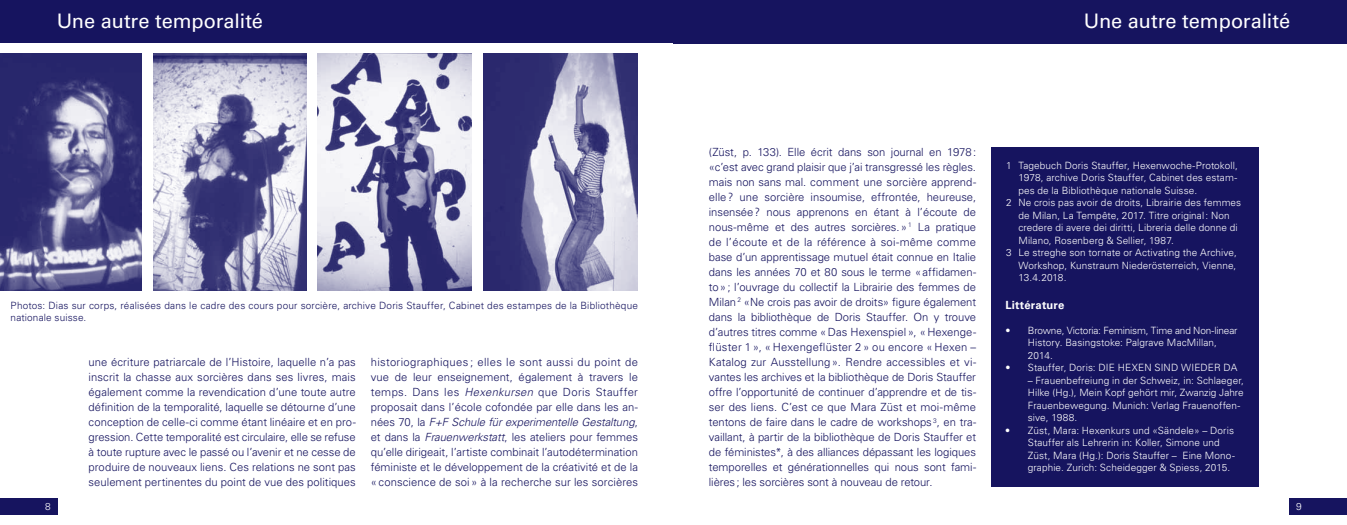
<style>
.page{position:relative;width:1347px;height:525px;background:#fff}
.page>*{position:absolute;margin:0;border:0;box-sizing:border-box;transform-origin:0 0}
.t1{font:20px "Univers LT Std";letter-spacing:-.005em;color:#fff}
.t2{font:11.25px/15px "Univers LT Std Light 2";letter-spacing:.005em;color:#16145f;text-align:justify}
.t3{font:italic 300 11.25px "Univers LT Std";letter-spacing:-.005em;color:#16145f}
.t4{font:700 11.25px "Univers LT Std";letter-spacing:.015em;color:#fff}
.t5{font:10px/12.5px "Univers LT Std Light 2";letter-spacing:.01em;color:#fff}
.t6{font:10px/12.5px "Univers LT Std Light 2";letter-spacing:.02em;color:#16145f}
.s1{font-family:"Univers LT Std";font-weight:300;font-style:italic}
.s2{font-family:"Univers LT Std Light 2";font-weight:400;font-style:normal}
.s3{font-family:"Univers LT Std";font-weight:300}
</style>
<div class="page">
<div style="left:0;top:498px;width:58px;height:16px;background:#16145f"></div>
<div style="left:0;top:0;width:673px;height:43px;background:#16145f"></div>
<img style="left:0;top:53px;width:142px;height:238px">
<img style="left:154px;top:53px;width:152px;height:238px">
<img style="left:318px;top:53px;width:153px;height:238px">
<img style="left:483px;top:53px;width:155px;height:238px">
<div style="left:673px;top:0;width:673px;height:43px;background:#16145f"></div>
<div style="left:1289px;top:498px;width:57px;height:16px;background:#16145f"></div>
<div style="left:991px;top:148px;width:267px;height:338px;background:#16145f"></div>
<h1 class="t1" style="left:57px;top:9px;width:208px">Une autre temporalité</h1>
<p class="t6" style="left:11px;top:299px;width:629px">Photos: Dias sur corps, réalisées dans le cadre des cours pour sorcière, archive Doris Stauffer, Cabinet des estampes de la Bibliothèque nationale suisse.</p>
<p class="t5" style="left:45px;top:499px;width:7px">8</p>
<p class="t2" style="left:89px;top:354px;width:269px">une écriture patriarcale de l’Histoire, laquelle n’a pas inscrit la chasse aux sorcières dans ses livres, mais également comme la revendication d’une toute autre définition de la temporalité, laquelle se détourne d’une conception de celle-ci comme étant linéaire et en pro&shy;gression. Cette temporalité est circulaire, elle se refuse à toute rupture avec le passé ou l’avenir et ne cesse de produire de nouveaux liens. Ces relations ne sont pas seulement pertinentes du point de vue des politiques</p>
<p class="t2" style="left:371px;top:354px;width:269px">historiographiques ; elles le sont aussi du point de vue de leur enseignement, également à travers le temps. Dans les <span class="s1">Hexenkursen</span> que Doris Stauffer proposait dans l’école cofondée par elle dans les an-</p>
<p class="t3" style="left:371px;top:415px;width:269px"><span class="s2">nées 70, la</span> F+F Schule für experimentelle Gestaltung<span class="s2">,</span></p>
<p class="t2" style="left:371px;top:429px;width:269px">et dans la <span class="s1">Frauenwerkstatt</span>, les ateliers pour femmes qu’elle dirigeait, l’artiste combinait l’autodétermination féministe et le développement de la créativité et de la «conscience de soi» à la recherche sur les sorcières</p>
<h1 class="t1" style="left:1083px;top:9px;width:208px">Une autre temporalité</h1>
<p class="t2" style="left:709px;top:144px;width:269px">(Züst, p. 133). Elle écrit dans son journal en 1978: «c’est avec grand plaisir que j’ai transgressé les règles. mais non sans mal. comment une sorcière apprend&shy;elle? une sorcière insoumise, effrontée, heureuse, insensée? nous apprenons en étant à l’écoute de nous-même et des autres sorcières.» <sup>1</sup> La pratique de l’écoute et de la référence à soi-même comme base d’un apprentissage mutuel était connue en Italie dans les années 70 et 80 sous le terme «affidamen&shy;to»; l’ouvrage du collectif la Librairie des femmes de Milan <sup>2</sup> «Ne crois pas avoir de droits» figure également dans la bibliothèque de Doris Stauffer. On y trouve d’autres titres comme «Das Hexenspiel», «Hexenge&shy;flüster 1 », « Hexengeflüster 2 » ou encore « Hexen – Katalog zur Ausstellung». Rendre accessibles et vi&shy;vantes les archives et la bibliothèque de Doris Stauffer offre l’opportunité de continuer d’apprendre et de tis&shy;ser des liens. C’est ce que Mara Züst et moi-même tentons de faire dans le cadre de workshops <sup>3</sup>, en tra&shy;vaillant, à partir de la bibliothèque de Doris Stauffer et de féministes*, à des alliances dépassant les logiques temporelles et générationnelles qui nous sont fami&shy;lières; les sorcières sont à nouveau de retour.</p>
<p class="t5" style="left:1018px;top:159px;width:224px">Tagebuch Doris Stauffer, Hexenwoche-Protokoll, 1978, archive Doris Stauffer, Cabinet des estam&shy;pes de la Bibliothèque nationale Suisse.<br>Ne crois pas avoir de droits, Librairie des femmes de Milan, La Tempête, 2017. Titre original: Non credere di avere dei diritti, Libreria delle donne di Milano, Rosenberg &amp; Sellier, 1987.<br>Le streghe son tornate or Activating the Archive, Workshop, Kunstraum Niederösterreich, Vienne, 13.4.2018.</p>
<p class="t5" style="left:1006px;top:159px;width:7px">1</p>
<p class="t5" style="left:1006px;top:196px;width:7px">2</p>
<p class="t5" style="left:1006px;top:246px;width:7px">3</p>
<p class="t4" style="left:1005px;top:298px;width:61px">Littérature</p>
<p class="t5" style="left:1027px;top:324px;width:211px;text-indent:-22px"><span class="s3">•</span> Browne, Victoria: Feminism, Time and Non-linear<br>History. Basingstoke: Palgrave MacMillan,<br>2014.</p>
<p class="t5" style="left:1005px;top:361px;width:234px"><span class="s3">•</span> Stauffer, Doris: DIE HEXEN SIND WIEDER DA</p>
<p class="t5" style="left:1027px;top:374px;width:218px">– Frauenbefreiung in der Schweiz, in: Schlaeger, Hilke (Hg.), Mein Kopf gehört mir, Zwanzig Jahre Frauenbewegung. Munich: Verlag Frauenoffen&shy;sive, 1988.</p>
<p class="t5" style="left:1027px;top:424px;width:208px;text-indent:-22px"><span class="s3">•</span> Züst, Mara: Hexenkurs und «Sändele» – Doris Stauffer als Lehrerin in: Koller, Simone und Züst, Mara (Hg.): Doris Stauffer – Eine Mono&shy;graphie. Zurich: Scheidegger &amp; Spiess, 2015.</p>
<p class="t5" style="left:1296px;top:499px;width:7px">9</p>
</div>
